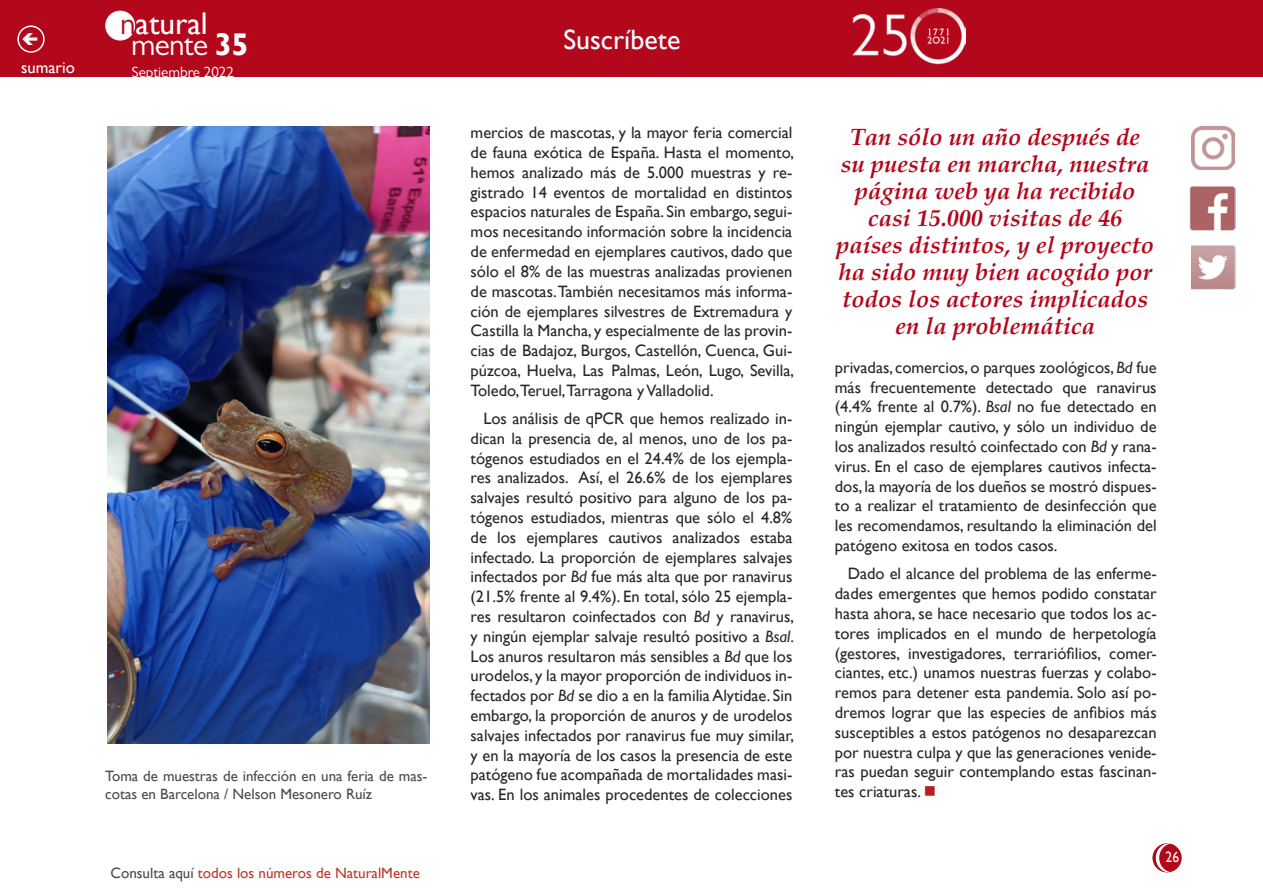
<style>
.page{position:relative;width:1263px;height:893px;background:#fff}
.page>*{position:absolute;margin:0;border:0;box-sizing:border-box;transform-origin:0 0}
.t1{font:31.35px "Gill Sans";color:#fff}
.t2{font:31.35px "Gill Sans MT Pro";letter-spacing:-.02em;color:#fff}
.t3{font:27.9px "Gill Sans";color:#fff}
.t4{font:italic 700 24px/27px "Palatino";color:#b3071b;text-align:center}
.t5{font:16.5px/19.8px "Gill Sans";color:#282829;text-align:justify}
.t6{font:16.5px "Gill Sans";color:#fff}
.t7{font:15px/18px "Gill Sans";color:#4b4b4d}
.t8{font:15px "Gill Sans";color:#bd392b}
.t9{font:15px "Gill Sans MT Pro";color:#fff}
.t10{font:15px "Gill Sans";color:#fff;scale:.9 1}
.s1{font-family:"Gill Sans MT Pro";color:#b3071b}
.s2{font-family:"Gill Sans";font-weight:700}
.s3{color:#4b4b4d}
.s4{font-style:italic}
.s5{color:#b61f1f}
</style>
<div class="page">
<img style="left:1190px;top:186px;width:45px;height:44px">
<img style="left:1191px;top:246px;width:44px;height:44px">
<div style="left:1153px;top:844px;width:28px;height:28px;background:#b3071b;border-radius:50%"></div>
<div style="left:1152px;top:843px;width:29px;height:29px;border:2px solid #b3071b;border-radius:50%"></div>
<div style="left:0;top:0;width:1263px;height:77px;background:#b3071b"></div>
<svg style="left:1155px;top:843px;width:16px;height:29px"></svg>
<div style="left:17px;top:26px;width:28px;height:27px;border:2px solid #fff;border-radius:50%"></div>
<img style="left:1191px;top:127px;width:43px;height:43px">
<div style="left:106px;top:11px;width:29px;height:29px;background:#fff;border-radius:50%"></div>
<div style="left:105px;top:11px;width:30px;height:30px;border:1px solid #fff;border-radius:50%"></div>
<img style="left:107px;top:126px;width:322px;height:617px">
<p class="t6" style="left:21px;top:58px;width:55px">sumario</p>
<h1 class="t1" style="left:120px;top:5px;width:89px"><span class="s1">n</span>atural</h1>
<h1 class="t2" style="left:131px;top:26px;width:119px">mente <span class="s2">35</span></h1>
<p class="t9" style="left:132px;top:63px;width:104px">Septiembre 2022</p>
<p class="t7" style="left:105px;top:767px;width:324px">Toma de muestras de infección en una feria de mas&shy;cotas en Barcelona / Nelson Mesonero Ruíz</p>
<p class="t8" style="left:110px;top:864px;width:311px"><span class="s3">Consulta aquí</span> todos los números de NaturalMente</p>
<h2 class="t3" style="left:563px;top:23px;width:118px">Suscríbete</h2>
<p class="t5" style="left:471px;top:123px;width:325px">mercios de mascotas, y la mayor feria comercial de fauna exótica de España. Hasta el momento, hemos analizado más de 5.000 muestras y re&shy;gistrado 14 eventos de mortalidad en distintos espacios naturales de España. Sin embargo, segui&shy;mos necesitando información sobre la incidencia de enfermedad en ejemplares cautivos, dado que sólo el 8% de las muestras analizadas provienen de mascotas. También necesitamos más informa&shy;ción de ejemplares silvestres de Extremadura y Castilla la Mancha, y especialmente de las provin&shy;cias de Badajoz, Burgos, Castellón, Cuenca, Gui&shy;púzcoa, Huelva, Las Palmas, León, Lugo, Sevilla, Toledo,Teruel,Tarragona y Valladolid.</p>
<p class="t5" style="left:471px;top:409px;width:325px;text-indent:13px">Los análisis de qPCR que hemos realizado in&shy;dican la presencia de, al menos, uno de los pa&shy;tógenos estudiados en el 24.4% de los ejempla&shy;res analizados. Así, el 26.6% de los ejemplares salvajes resultó positivo para alguno de los pa&shy;tógenos estudiados, mientras que sólo el 4.8% de los ejemplares cautivos analizados estaba infectado. La proporción de ejemplares salvajes infectados por <span class="s4">Bd</span> fue más alta que por ranavirus (21.5% frente al 9.4%). En total, sólo 25 ejempla&shy;res resultaron coinfectados con <span class="s4">Bd</span> y ranavirus, y ningún ejemplar salvaje resultó positivo a <span class="s4">Bsal</span>.<br>Los anuros resultaron más sensibles a <span class="s4">Bd</span> que los urodelos, y la mayor proporción de individuos in&shy;fectados por <span class="s4">Bd</span> se dio a en la familia Alytidae. Sin embargo, la proporción de anuros y de urodelos salvajes infectados por ranavirus fue muy similar, y en la mayoría de los casos la presencia de este patógeno fue acompañada de mortalidades masi&shy;vas. En los animales procedentes de colecciones</p>
<h3 class="t4" style="left:836px;top:124px;width:319px">Tan sólo un año después de su puesta en marcha, nuestra página web ya ha recibido casi 15.000 visitas de 46 países distintos, y el proyecto ha sido muy bien acogido por todos los actores implicados en la problemática</h3>
<p class="t5" style="left:835px;top:358px;width:323px">privadas, comercios, o parques zoológicos, <span class="s4">Bd</span> fue más frecuentemente detectado que ranavirus (4.4% frente al 0.7%). <span class="s4">Bsal</span> no fue detectado en ningún ejemplar cautivo, y sólo un individuo de los analizados resultó coinfectado con <span class="s4">Bd</span> y rana&shy;virus. En el caso de ejemplares cautivos infecta&shy;dos, la mayoría de los dueños se mostró dispues&shy;to a realizar el tratamiento de desinfección que les recomendamos, resultando la eliminación del patógeno exitosa en todos casos.</p>
<p class="t5" style="left:835px;top:564px;width:323px;text-indent:13px">Dado el alcance del problema de las enferme&shy;dades emergentes que hemos podido constatar hasta ahora, se hace necesario que todos los ac&shy;tores implicados en el mundo de herpetología (gestores, investigadores, terrariófilios, comer&shy;ciantes, etc.) unamos nuestras fuerzas y colabo&shy;remos para detener esta pandemia. Solo así po&shy;dremos lograr que las especies de anfibios más susceptibles a estos patógenos no desaparezcan por nuestra culpa y que las generaciones venide&shy;ras puedan seguir contemplando estas fascinan&shy;tes criaturas. <span class="s5">■</span></p>
<p class="t10" style="left:1165px;top:849px;width:16px">26</p>
</div>
